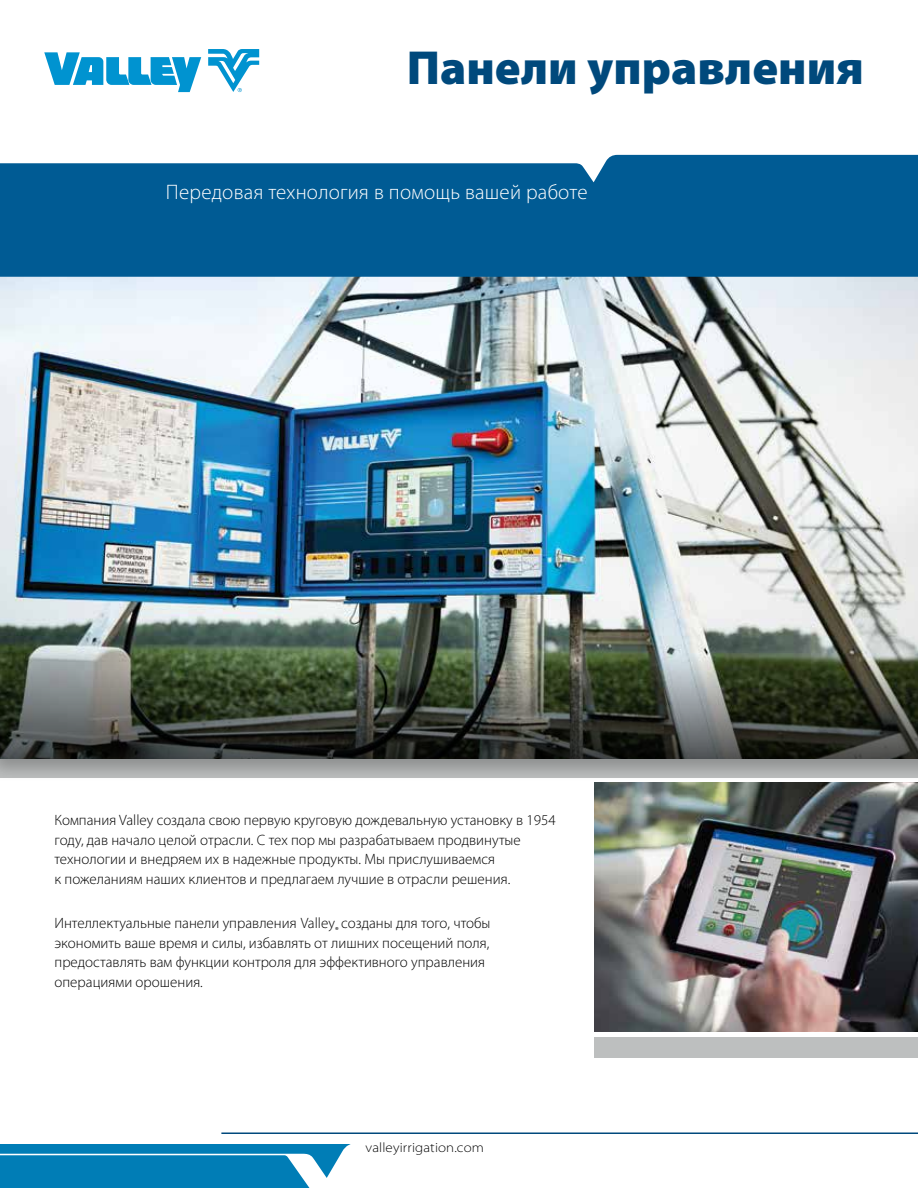
<style>
.page{position:relative;width:918px;height:1188px;background:#fff}
.page>*{position:absolute;margin:0;border:0;box-sizing:border-box;transform-origin:0 0}
.t1{font:900 48px "Myriad Pro";color:#00497c}
.t2{font:300 21px "Myriad Pro";letter-spacing:.01em;color:#fff}
.t3{font:300 15px/19.5px "Myriad Pro";color:#000}
.t4{font:300 semi-expanded 13.5px "Myriad Pro";letter-spacing:.01em;color:#000}
</style>
<div class="page">
<div style="left:0;top:270px;width:918px;height:513px;background:#000;opacity:.26"></div>
<img style="left:0;top:277px;width:918px;height:375px">
<svg style="left:0;top:652px;width:918px;height:106px;background:#434a3d"></svg>
<svg style="left:208px;top:49px;width:51px;height:43px"></svg>
<svg style="left:44px;top:52px;width:157px;height:40px"></svg>
<div style="left:0;top:155px;width:918px;height:122px;background:#005b94"></div>
<img style="left:594px;top:782px;width:324px;height:249px">
<div style="left:594px;top:1037px;width:324px;height:21px;background:#bdbfbf"></div>
<hr style="left:221px;top:1132px;width:697px;height:2px;background:#00497c">
<svg style="left:0;top:1144px;width:351px;height:44px;background:#1f8dbf"></svg>
<h1 class="t1" style="left:407px;top:40px;width:459px">Панели управления</h1>
<h2 class="t2" style="left:166px;top:180px;width:423px">Передовая технология в помощь вашей работе</h2>
<p class="t3" style="left:55px;top:811px;width:503px">Компания Valley создала свою первую круговую дождевальную установку в 1954 году, дав начало целой отрасли. С тех пор мы разрабатываем продвинутые технологии и внедряем их в надежные продукты. Мы прислушиваемся<br>к пожеланиям наших клиентов и предлагаем лучшие в отрасли решения.</p>
<p class="t3" style="left:55px;top:914px;width:437px">Интеллектуальные панели управления Valley<sub>®</sub> созданы для того, чтобы экономить ваше время и силы, избавлять от лишних посещений поля, предоставлять вам функции контроля для эффективного управления операциями орошения.</p>
<p class="t4" style="left:366px;top:1140px;width:120px">valleyirrigation.com</p>
</div>
